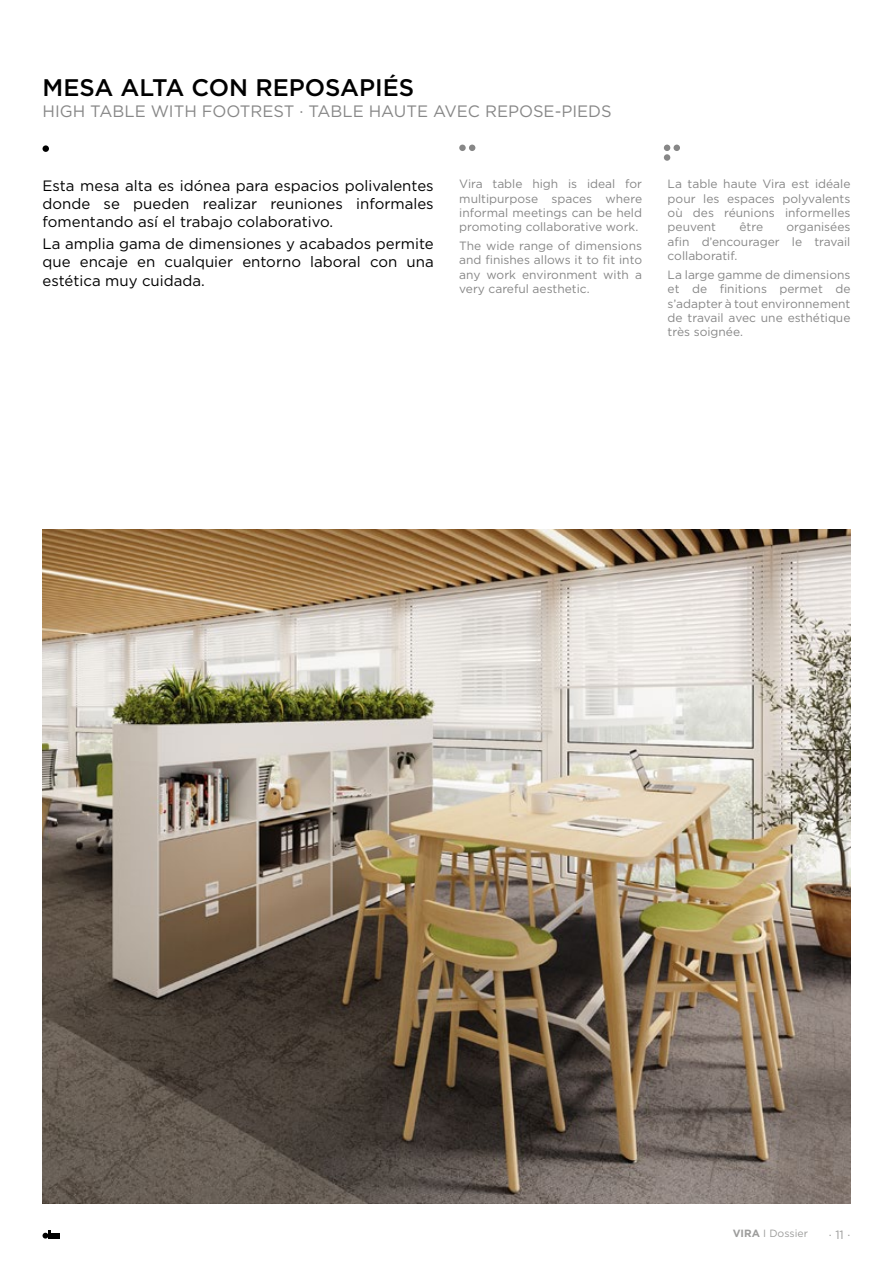
<style>
.page{position:relative;width:893px;height:1263px;background:#fff}
.page>*{position:absolute;margin:0;border:0;box-sizing:border-box;transform-origin:0 0}
.t1{font:500 24px "Gotham";color:#000}
.t2{font:16.5px "Gotham";color:#878787}
.t3{font:15px/18px "Gotham";color:#000;text-align:justify}
.t4{font:12px/14.4px "Gotham";color:#878787;text-align:justify}
.t5{font:12px "Gotham";color:#9d9d9c}
.t6{font:10.5px "Gotham";color:#9d9d9c}
.s1{font-weight:700}
</style>
<div class="page">
<svg style="left:43px;top:1230px;width:17px;height:8px"></svg>
<img style="left:43px;top:529px;width:807px;height:674px">
<div style="left:43px;top:145px;width:6px;height:7px;background:#000;border-radius:50%"></div>
<div style="left:459px;top:145px;width:7px;height:6px;background:#878787;border-radius:50%"></div>
<svg style="left:469px;top:145px;width:6px;height:6px"></svg>
<div style="left:664px;top:154px;width:6px;height:7px;background:#878787;border-radius:50%"></div>
<svg style="left:664px;top:145px;width:6px;height:6px"></svg>
<div style="left:673px;top:145px;width:7px;height:6px;background:#878787;border-radius:50%"></div>
<h1 class="t1" style="left:43px;top:72px;width:373px">MESA ALTA CON REPOSAPIÉS</h1>
<h2 class="t2" style="left:43px;top:100px;width:571px">HIGH TABLE WITH FOOTREST · TABLE HAUTE AVEC REPOSE-PIEDS</h2>
<p class="t3" style="left:43px;top:176px;width:393px">Esta mesa alta es idónea para espacios polivalentes donde se pueden realizar reuniones informales fomentando así el trabajo colaborativo.</p>
<p class="t3" style="left:43px;top:234px;width:393px">La amplia gama de dimensiones y acabados permite que encaje en cualquier entorno laboral con una</p>
<p class="t3" style="left:43px;top:272px;width:164px">estética muy cuidada.</p>
<p class="t4" style="left:459px;top:176px;width:184px">Vira table high is ideal for multipurpose spaces where informal meetings can be held promoting collaborative work.</p>
<p class="t4" style="left:459px;top:238px;width:184px">The wide range of dimensions and finishes allows it to fit into any work environment with a very careful aesthetic.</p>
<p class="t4" style="left:668px;top:176px;width:184px">La table haute Vira est idéale pour les espaces polyvalents où des réunions informelles peuvent</p>
<p class="t4" style="left:668px;top:220px;width:184px;text-indent:119px">organisées afin d’encourager le travail collaboratif.</p>
<p class="t4" style="left:668px;top:267px;width:184px">La large gamme de dimensions et de finitions permet de s’adapter à tout environnement de travail avec une esthétique très soignée.</p>
<p class="t4" style="left:739px;top:220px;width:25px">être</p>
<p class="t6" style="left:733px;top:1227px;width:77px"><span class="s1">VIRA</span> I Dossier</p>
<p class="t5" style="left:829px;top:1226px;width:23px">· 11 ·</p>
</div>
